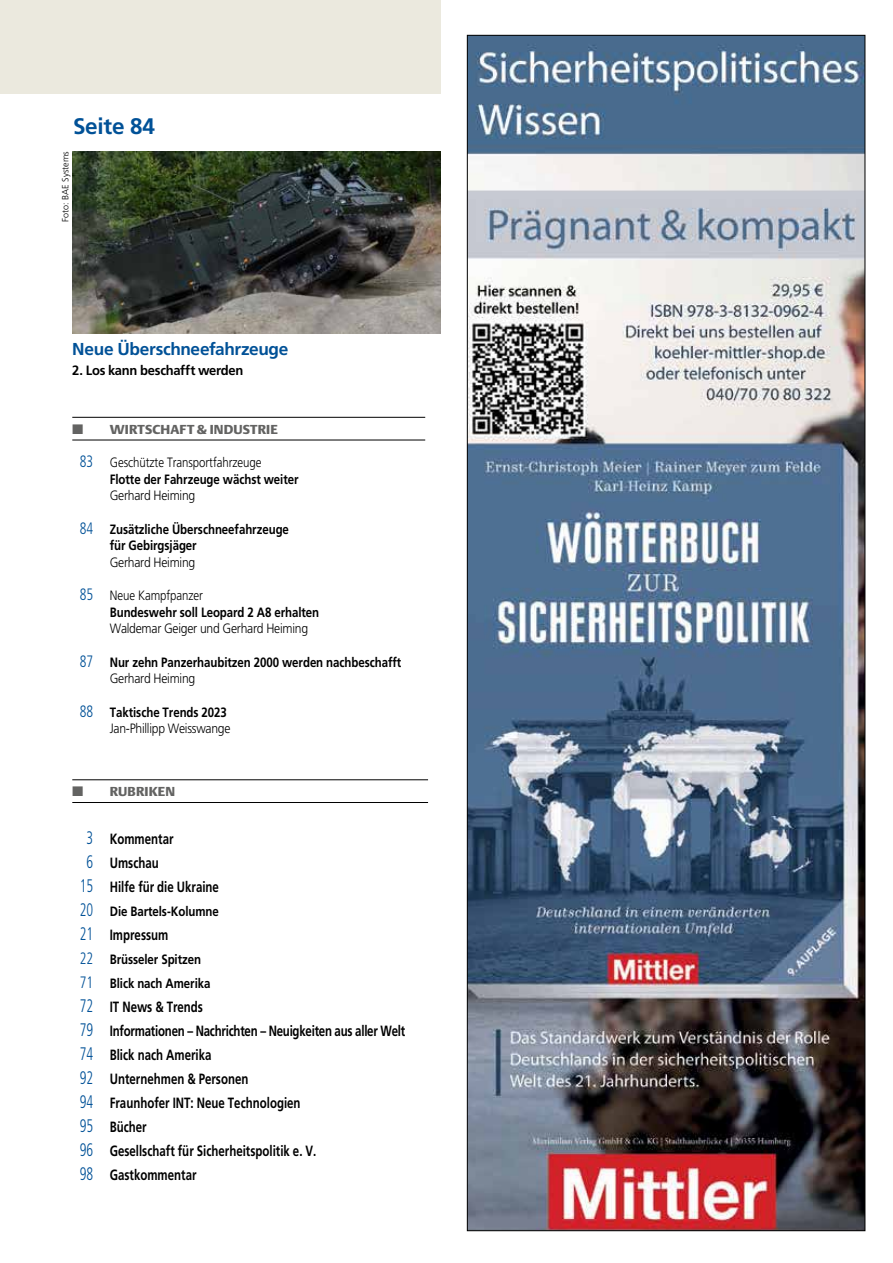
<style>
.page{position:relative;width:893px;height:1263px;background:#fff}
.page>*{position:absolute;margin:0;border:0;box-sizing:border-box;transform-origin:0 0}
.t1{font:700 22.5px "Frutiger LT Pro";letter-spacing:-.01em;color:#005197}
.t2{font:700 17.25px "Frutiger LT Pro";letter-spacing:-.02em;color:#005197}
.t3{font:700 14.85px/24px "Frutiger LT Pro";color:#000;scale:.77 1}
.t4{font:700 13.5px/16.5px "Frutiger LT Pro";letter-spacing:-.005em;color:#000;scale:.85 1}
.t5{font:300 13.5px/16.5px "Frutiger LT Pro";letter-spacing:-.02em;color:#000;scale:.85 1}
.t6{font:300 13.5px/16.5px "Frutiger LT Pro";letter-spacing:-.02em;color:#000;text-align:right;scale:.9 1}
.t7{font:700 13.5px "Frutiger LT Pro";letter-spacing:-.005em;color:#000;scale:.96 1}
.t8{font:12.9px "DTL Argo T Black";letter-spacing:.01em;color:#636362;scale:1.05 1}
.t9{font:300 9px "Frutiger LT Pro";color:#000}
.s1{font-family:"Frutiger";font-stretch:condensed;font-size:16.5px;color:#005197}
.s2{font-weight:700}
.s3{font-family:"Frutiger";font-weight:300;font-stretch:condensed;font-size:16.5px;color:#005197}
.s4{font-weight:300}
.s5{font-family:"Frutiger";font-weight:300;font-stretch:condensed;font-size:18.15px;color:#005197}
</style>
<div class="page">
<div style="left:0;top:0;width:441px;height:94px;background:#ebe9de"></div>
<hr style="left:72px;top:779px;width:356px;height:1px;background:#000">
<hr style="left:72px;top:802px;width:356px;height:1px;background:#000">
<img style="left:73px;top:152px;width:367px;height:181px">
<hr style="left:72px;top:417px;width:353px;height:1px;background:#000">
<hr style="left:72px;top:440px;width:353px;height:1px;background:#000">
<img style="left:469px;top:37px;width:394px;height:1192px">
<p class="t1" style="left:73px;top:113px;width:83px">Seite 84</p>
<p class="t9" style="left:60px;top:221px;width:72px;rotate:-90deg">Foto: BAE Systems</p>
<p class="t2" style="left:72px;top:338px;width:218px">Neue Überschneefahrzeuge</p>
<p class="t7" style="left:72px;top:363px;width:180px">2. Los kann beschafft werden</p>
<p class="t8" style="left:110px;top:421px;width:161px">WIRTSCHAFT &amp; INDUSTRIE</p>
<p class="t5" style="left:110px;top:454px;width:224px;text-indent:-30px"><span class="s1">83</span> Geschützte Transportfahrzeuge<br><span class="s2">Flotte der Fahrzeuge wächst weiter<br></span>Gerhard Heiming</p>
<p class="t4" style="left:110px;top:521px;width:212px;text-indent:-30px"><span class="s3">84</span> Zusätzliche Überschneefahrzeuge für Gebirgsjäger<br><span class="s4">Gerhard Heiming</span></p>
<p class="t5" style="left:110px;top:587px;width:248px;text-indent:-30px"><span class="s1">85</span> Neue Kampfpanzer<br><span class="s2">Bundeswehr soll Leopard 2 A8 erhalten<br></span>Waldemar Geiger und Gerhard Heiming</p>
<p class="t4" style="left:110px;top:654px;width:345px;text-indent:-30px"><span class="s3">87</span> Nur zehn Panzerhaubitzen 2000 werden nachbeschafft<br><span class="s4">Gerhard Heiming</span></p>
<p class="t6" style="left:80px;top:704px;width:169px"><span class="s1">88</span> <span class="s2">Taktische Trends 2023<br></span>Jan-Phillipp Weisswange</p>
<p class="t8" style="left:110px;top:784px;width:64px">RUBRIKEN</p>
<p class="t3" style="left:87px;top:827px;width:114px"><span class="s5">3</span> Kommentar</p>
<p class="t3" style="left:87px;top:851px;width:95px"><span class="s5">6</span> Umschau</p>
<p class="t3" style="left:80px;top:875px;width:182px"><span class="s5">15</span> Hilfe für die Ukraine</p>
<p class="t4" style="left:80px;top:903px;width:165px"><span class="s5">20</span> Die Bartels-Kolumne</p>
<p class="t3" style="left:80px;top:923px;width:117px"><span class="s5">21</span> Impressum</p>
<p class="t4" style="left:80px;top:947px;width:155px;line-height:24px"><span class="s3">22</span> Brüsseler Spitzen<br><span class="s3">71</span> Blick nach Amerika</p>
<p class="t3" style="left:80px;top:995px;width:424px"><span class="s5">72</span> IT News &amp; Trends<br><span class="s5">79</span> Informationen – Nachrichten – Neuigkeiten aus aller Welt<br><span class="s5">74</span> Blick nach Amerika<br><span class="s5">92</span> Unternehmen &amp; Personen<br><span class="s5">94</span> Fraunhofer INT: Neue Technologien<br><span class="s5">95</span> Bücher<br><span class="s5">96</span> Gesellschaft für Sicherheitspolitik e. V.<br><span class="s5">98</span> Gastkommentar</p>
</div>
